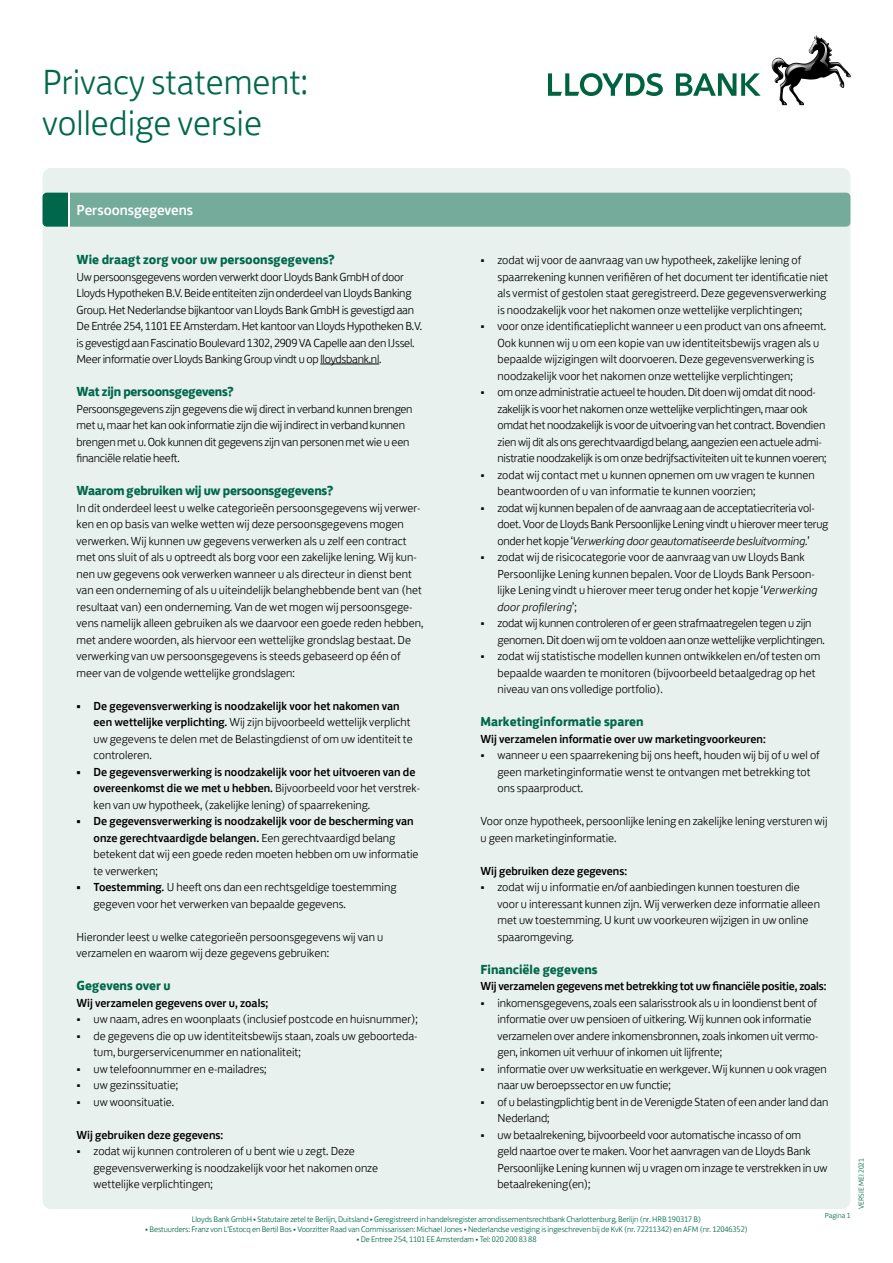
<style>
.page{position:relative;width:893px;height:1263px;background:#fff}
.page>*{position:absolute;margin:0;border:0;box-sizing:border-box;transform-origin:0 0}
.t1{font:300 36px/40.5px "Lloyds Bank Jack";color:#00684a}
.t2{font:500 15px "Lloyds Bank Jack";color:#fff}
.t3{font:700 13.5px "Lloyds Bank Jack";color:#00684a}
.t4{font:700 13.5px "Lloyds Bank Jack";letter-spacing:-.02em;color:#00684a}
.t5{font:300 12px/16.5px "Lloyds Bank Jack";color:#000}
.t6{font:300 12px/16.5px "Lloyds Bank Jack";letter-spacing:-.02em;color:#000}
.t7{font:500 12px/16.5px "Lloyds Bank Jack";color:#000}
.t8{font:300 8.25px "Lloyds Bank Jack";letter-spacing:-.01em;color:#00684a}
.t9{font:300 7.5px "Lloyds Bank Jack";color:#00684a}
.s1{font-weight:500}
.s2{font-weight:300}
.s3{font-style:italic}
</style>
<div class="page">
<svg style="left:548px;top:73px;width:115px;height:23px"></svg>
<svg style="left:676px;top:73px;width:85px;height:23px"></svg>
<img style="left:772px;top:36px;width:46px;height:47px">
<svg style="left:773px;top:40px;width:56px;height:35px"></svg>
<div style="left:43px;top:168px;width:807px;height:1041px;background:#e9f1ee;border-radius:9px"></div>
<hr style="left:320px;top:364px;width:59px;height:1px;background:#000">
<div style="left:43px;top:193px;width:807px;height:34px;background:#74ab9a"></div>
<hr style="left:68px;top:193px;width:2px;height:34px;background:#fff">
<h1 class="t1" style="left:43px;top:58px;width:267px">Privacy statement: volledige versie</h1>
<p class="t2" style="left:77px;top:198px;width:118px">Persoonsgegevens</p>
<p class="t3" style="left:77px;top:248px;width:260px">Wie draagt zorg voor uw persoonsgegevens?</p>
<p class="t6" style="left:77px;top:267px;width:347px">Uw persoonsgegevens worden verwerkt door Lloyds Bank GmbH of door Lloyds Hypotheken B.V. Beide entiteiten zijn onderdeel van Lloyds Banking Group. Het Nederlandse bijkantoor van Lloyds Bank GmbH is gevestigd aan De Entrée 254, 1101 EE Amsterdam. Het kantoor van Lloyds Hypotheken B.V. is gevestigd aan Fascinatio Boulevard 1302, 2909 VA Capelle aan den IJssel.<br>Meer informatie over Lloyds Banking Group vindt u op lloydsbank.nl.</p>
<p class="t4" style="left:77px;top:380px;width:159px">Wat zijn persoonsgegevens?</p>
<p class="t6" style="left:77px;top:399px;width:338px">Persoonsgegevens zijn gegevens die wij direct in verband kunnen brengen met u, maar het kan ook informatie zijn die wij indirect in verband kunnen brengen met u. Ook kunnen dit gegevens zijn van personen met wie u een financiële relatie heeft.</p>
<p class="t4" style="left:77px;top:479px;width:258px">Waarom gebruiken wij uw persoonsgegevens?</p>
<p class="t5" style="left:77px;top:498px;width:348px">In dit onderdeel leest u welke categorieën persoonsgegevens wij verwer&shy;ken en op basis van welke wetten wij deze persoonsgegevens mogen verwerken. Wij kunnen uw gegevens verwerken als u zelf een contract met ons sluit of als u optreedt als borg voor een zakelijke lening. Wij kun&shy;nen uw gegevens ook verwerken wanneer u als directeur in dienst bent van een onderneming of als u uiteindelijk belanghebbende bent van (het resultaat van) een onderneming. Van de wet mogen wij persoonsgege&shy;vens namelijk alleen gebruiken als we daarvoor een goede reden hebben, met andere woorden, als hiervoor een wettelijke grondslag bestaat. De verwerking van uw persoonsgegevens is steeds gebaseerd op één of meer van de volgende wettelijke grondslagen:</p>
<p class="t5" style="left:94px;top:696px;width:321px;text-indent:-17px"><span class="s1">• De gegevensverwerking is noodzakelijk voor het nakomen van een wettelijke verplichting.</span> Wij zijn bijvoorbeeld wettelijk verplicht uw gegevens te delen met de Belastingdienst of om uw identiteit te controleren.</p>
<p class="t7" style="left:94px;top:762px;width:328px;text-indent:-17px">• De gegevensverwerking is noodzakelijk voor het uitvoeren van de overeenkomst die we met u hebben. <span class="s2">Bijvoorbeeld voor het verstrek&shy;ken van uw hypotheek, (zakelijke lening) of spaarrekening.</span></p>
<p class="t5" style="left:94px;top:812px;width:327px;text-indent:-17px"><span class="s1">• De gegevensverwerking is noodzakelijk voor de bescherming van onze gerechtvaardigde belangen.</span> Een gerechtvaardigd belang betekent dat wij een goede reden moeten hebben om uw informatie te verwerken;</p>
<p class="t5" style="left:94px;top:878px;width:305px;text-indent:-17px"><span class="s1">• Toestemming.</span> U heeft ons dan een rechtsgeldige toestemming gegeven voor het verwerken van bepaalde gegevens.</p>
<p class="t5" style="left:77px;top:927px;width:308px">Hieronder leest u welke categorieën persoonsgegevens wij van u verzamelen en waarom wij deze gegevens gebruiken:</p>
<p class="t3" style="left:77px;top:974px;width:96px">Gegevens over u</p>
<p class="t7" style="left:77px;top:993px;width:193px">Wij verzamelen gegevens over u, zoals;</p>
<p class="t5" style="left:77px;top:1010px;width:343px">• uw naam, adres en woonplaats (inclusief postcode en huisnummer);</p>
<p class="t5" style="left:94px;top:1026px;width:326px;text-indent:-17px">• de gegevens die op uw identiteitsbewijs staan, zoals uw geboorteda&shy;tum, burgerservicenummer en nationaliteit;</p>
<p class="t5" style="left:77px;top:1059px;width:192px">• uw telefoonnummer en e-mailadres;</p>
<p class="t5" style="left:77px;top:1076px;width:103px">• uw gezinssituatie;</p>
<p class="t5" style="left:77px;top:1092px;width:99px">• uw woonsituatie.</p>
<p class="t7" style="left:77px;top:1125px;width:148px">Wij gebruiken deze gegevens:</p>
<p class="t5" style="left:94px;top:1142px;width:286px;text-indent:-17px">• zodat wij kunnen controleren of u bent wie u zegt. Deze gegevensverwerking is noodzakelijk voor het nakomen onze wettelijke verplichtingen;</p>
<p class="t5" style="left:497px;top:251px;width:332px;text-indent:-17px">• zodat wij voor de aanvraag van uw hypotheek, zakelijke lening of spaarrekening kunnen verifiëren of het document ter identificatie niet als vermist of gestolen staat geregistreerd. Deze gegevensverwerking is noodzakelijk voor het nakomen onze wettelijke verplichtingen;</p>
<p class="t5" style="left:497px;top:317px;width:330px;text-indent:-17px">• voor onze identificatieplicht wanneer u een product van ons afneemt.<br>Ook kunnen wij u om een kopie van uw identiteitsbewijs vragen als u bepaalde wijzigingen wilt doorvoeren. Deze gegevensverwerking is noodzakelijk voor het nakomen onze wettelijke verplichtingen;</p>
<p class="t6" style="left:497px;top:383px;width:331px;text-indent:-17px">• om onze administratie actueel te houden. Dit doen wij omdat dit nood&shy;zakelijk is voor het nakomen onze wettelijke verplichtingen, maar ook omdat het noodzakelijk is voor de uitvoering van het contract. Bovendien zien wij dit als ons gerechtvaardigd belang, aangezien een actuele admi&shy;nistratie noodzakelijk is om onze bedrijfsactiviteiten uit te kunnen voeren;</p>
<p class="t5" style="left:497px;top:465px;width:319px;text-indent:-17px">• zodat wij contact met u kunnen opnemen om uw vragen te kunnen beantwoorden of u van informatie te kunnen voorzien;</p>
<p class="t6" style="left:497px;top:498px;width:332px;text-indent:-17px">• zodat wij kunnen bepalen of de aanvraag aan de acceptatiecriteria vol&shy;doet. Voor de Lloyds Bank Persoonlijke Lening vindt u hierover meer terug onder het kopje ‘<span class="s3">Verwerking door geautomatiseerde besluitvorming.</span>’</p>
<p class="t5" style="left:497px;top:548px;width:322px;text-indent:-17px">• zodat wij de risicocategorie voor de aanvraag van uw Lloyds Bank Persoonlijke Lening kunnen bepalen. Voor de Lloyds Bank Persoon&shy;lijke Lening vindt u hierover meer terug onder het kopje ‘<span class="s3">Verwerking door profilering</span>’;</p>
<p class="t6" style="left:497px;top:614px;width:329px;text-indent:-17px">• zodat wij kunnen controleren of er geen strafmaatregelen tegen u zijn genomen. Dit doen wij om te voldoen aan onze wettelijke verplichtingen.</p>
<p class="t5" style="left:497px;top:647px;width:324px;text-indent:-17px">• zodat wij statistische modellen kunnen ontwikkelen en/of testen om bepaalde waarden te monitoren (bijvoorbeeld betaalgedrag op het niveau van ons volledige portfolio).</p>
<p class="t3" style="left:480px;top:710px;width:165px">Marketinginformatie sparen</p>
<p class="t7" style="left:480px;top:729px;width:287px">Wij verzamelen informatie over uw marketingvoorkeuren:</p>
<p class="t5" style="left:497px;top:746px;width:324px;text-indent:-17px">• wanneer u een spaarrekening bij ons heeft, houden wij bij of u wel of geen marketinginformatie wenst te ontvangen met betrekking tot ons spaarproduct.</p>
<p class="t5" style="left:480px;top:812px;width:349px">Voor onze hypotheek, persoonlijke lening en zakelijke lening versturen wij u geen marketinginformatie.</p>
<p class="t7" style="left:480px;top:861px;width:148px">Wij gebruiken deze gegevens:</p>
<p class="t5" style="left:497px;top:878px;width:324px;text-indent:-17px">• zodat wij u informatie en/of aanbiedingen kunnen toesturen die voor u interessant kunnen zijn. Wij verwerken deze informatie alleen met uw toestemming. U kunt uw voorkeuren wijzigen in uw online spaaromgeving.</p>
<p class="t3" style="left:480px;top:958px;width:119px">Financiële gegevens</p>
<p class="t7" style="left:480px;top:977px;width:348px">Wij verzamelen gegevens met betrekking tot uw financiële positie, zoals:</p>
<p class="t5" style="left:497px;top:993px;width:322px;text-indent:-17px">• inkomensgegevens, zoals een salarisstrook als u in loondienst bent of informatie over uw pensioen of uitkering. Wij kunnen ook informatie verzamelen over andere inkomensbronnen, zoals inkomen uit vermo&shy;gen, inkomen uit verhuur of inkomen uit lijfrente;</p>
<p class="t5" style="left:497px;top:1059px;width:331px;text-indent:-17px">• informatie over uw werksituatie en werkgever. Wij kunnen u ook vragen naar uw beroepssector en uw functie;</p>
<p class="t5" style="left:497px;top:1092px;width:332px;text-indent:-17px">• of u belastingplichtig bent in de Verenigde Staten of een ander land dan<br>Nederland;</p>
<p class="t5" style="left:497px;top:1125px;width:331px;text-indent:-17px">• uw betaalrekening, bijvoorbeeld voor automatische incasso of om<br>geld naartoe over te maken. Voor het aanvragen van de Lloyds Bank Persoonlijke Lening kunnen wij u vragen om inzage te verstrekken in uw betaalrekening(en);</p>
<p class="t8" style="left:192px;top:1213px;width:511px">Lloyds Bank GmbH • Statutaire zetel te Berlijn, Duitsland • Geregistreerd in handelsregister arrondissementsrechtbank Charlottenburg, Berlijn (nr. HRB 190317 B)</p>
<p class="t8" style="left:145px;top:1223px;width:604px">• Bestuurders: Franz von L‘Estocq en Bertil Bos • Voorzitter Raad van Commissarissen: Michael Jones • Nederlandse vestiging is ingeschreven bij de KvK (nr. 72211342) en AFM (nr. 12046352)</p>
<p class="t8" style="left:356px;top:1233px;width:181px">• De Entree 254, 1101 EE Amsterdam • Tel: 020 200 83 88</p>
<p class="t9" style="left:825px;top:1209px;width:27px">Pagina 1</p>
<p class="t9" style="left:855px;top:1209px;width:52px;rotate:-90deg">VERSIE MEI 2021</p>
</div>
